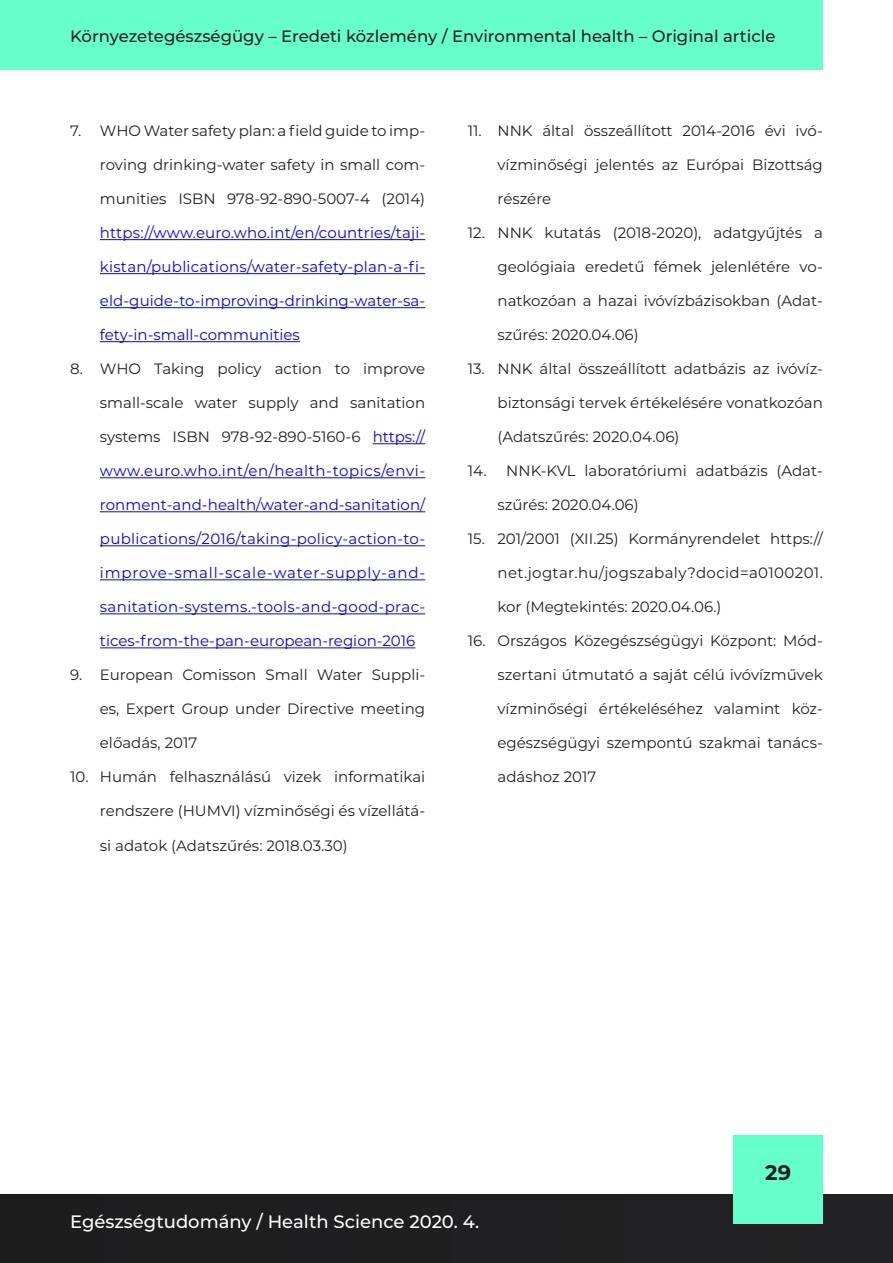
<style>
.page{position:relative;width:893px;height:1263px;background:#fff}
.page>*{position:absolute;margin:0;border:0;box-sizing:border-box;transform-origin:0 0}
.t1{font:700 21px "Montserrat";color:#231f20}
.t2{font:500 18px "Montserrat";color:#fff}
.t3{font:500 16.5px "Montserrat";color:#231f20}
.irodalomjegyzék{font:15px "Montserrat";color:#231f20}
.irodalomjegyzék-2{font:15px "Montserrat";letter-spacing:.015em;color:#00f}
.irodalomjegyzék-3{font:15px "Montserrat";letter-spacing:.025em;color:#231f20}
.irodalomjegyzék-4{font:15px "Montserrat";letter-spacing:.04em;color:#00f}
.irodalomjegyzék-5{font:15px "Montserrat";letter-spacing:.055em;color:#00f}
.s1{color:#00f}
</style>
<div class="page">
<div style="left:0;top:1195px;width:893px;height:68px;background:#1f1f20"></div>
<div style="left:0;top:1px;width:823px;height:69px;background:#6fc"></div>
<div style="left:733px;top:1135px;width:90px;height:89px;background:#6fc"></div>
<hr style="left:100px;top:239px;width:325px;height:1px;background:#00f">
<hr style="left:100px;top:273px;width:325px;height:1px;background:#00f">
<hr style="left:100px;top:307px;width:325px;height:1px;background:#00f">
<hr style="left:100px;top:341px;width:200px;height:1px;background:#00f">
<hr style="left:373px;top:443px;width:52px;height:1px;background:#00f">
<hr style="left:100px;top:477px;width:325px;height:1px;background:#00f">
<hr style="left:100px;top:511px;width:325px;height:1px;background:#00f">
<hr style="left:100px;top:545px;width:325px;height:1px;background:#00f">
<hr style="left:100px;top:579px;width:325px;height:1px;background:#00f">
<hr style="left:100px;top:613px;width:325px;height:1px;background:#00f">
<hr style="left:100px;top:647px;width:315px;height:1px;background:#00f">
<p class="t3" style="left:70px;top:25px;width:707px">Környezetegészségügy – Eredeti közlemény / Environmental health – Original article</p>
<p class="irodalomjegyzék" style="left:70px;top:120px;width:357px">7. WHO Water safety plan: a field guide to imp-</p>
<p class="irodalomjegyzék" style="left:100px;top:154px;width:327px">roving drinking-water safety in small com-</p>
<p class="irodalomjegyzék" style="left:100px;top:188px;width:327px">munities ISBN 978-92-890-5007-4 (2014)</p>
<p class="irodalomjegyzék-2" style="left:100px;top:222px;width:327px">https://www.euro.who.int/en/countries/taji-</p>
<p class="irodalomjegyzék-2" style="left:100px;top:256px;width:327px">kistan/publications/water-safety-plan-a-fi-</p>
<p class="irodalomjegyzék-2" style="left:100px;top:291px;width:327px">eld-guide-to-improving-drinking-water-sa-</p>
<p class="irodalomjegyzék-2" style="left:100px;top:325px;width:201px">fety-in-small-communities</p>
<p class="irodalomjegyzék" style="left:70px;top:359px;width:357px">8. WHO Taking policy action to improve</p>
<p class="irodalomjegyzék" style="left:100px;top:393px;width:327px">small-scale water supply and sanitation</p>
<p class="irodalomjegyzék" style="left:100px;top:427px;width:327px">systems ISBN 978-92-890-5160-6 <span class="s1">https://</span></p>
<p class="irodalomjegyzék-4" style="left:100px;top:461px;width:327px">www.euro.who.int/en/health-topics/envi-</p>
<p class="irodalomjegyzék-2" style="left:100px;top:495px;width:327px">ronment-and-health/water-and-sanitation/</p>
<p class="irodalomjegyzék-2" style="left:100px;top:529px;width:327px">publications/2016/taking-policy-action-to-</p>
<p class="irodalomjegyzék-5" style="left:100px;top:563px;width:327px">improve-small-scale-water-supply-and-</p>
<p class="irodalomjegyzék-2" style="left:100px;top:597px;width:327px">sanitation-systems.-tools-and-good-prac-</p>
<p class="irodalomjegyzék-2" style="left:100px;top:631px;width:317px">tices-from-the-pan-european-region-2016</p>
<p class="irodalomjegyzék" style="left:70px;top:665px;width:357px">9. European Comisson Small Water Suppli-</p>
<p class="irodalomjegyzék" style="left:100px;top:699px;width:327px">es, Expert Group under Directive meeting</p>
<p class="irodalomjegyzék" style="left:100px;top:733px;width:99px">előadás, 2017</p>
<p class="irodalomjegyzék" style="left:70px;top:767px;width:357px">10. Humán felhasználású vizek informatikai</p>
<p class="irodalomjegyzék" style="left:100px;top:801px;width:327px">rendszere (HUMVI) vízminőségi és vízellátá-</p>
<p class="irodalomjegyzék" style="left:100px;top:835px;width:249px">si adatok (Adatszűrés: 2018.03.30)</p>
<p class="irodalomjegyzék" style="left:468px;top:120px;width:357px">11. NNK által összeállított 2014-2016 évi ivó-</p>
<p class="irodalomjegyzék" style="left:497px;top:154px;width:327px">vízminőségi jelentés az Európai Bizottság</p>
<p class="irodalomjegyzék" style="left:497px;top:188px;width:55px">részére</p>
<p class="irodalomjegyzék" style="left:468px;top:222px;width:357px">12. NNK kutatás (2018-2020), adatgyűjtés a</p>
<p class="irodalomjegyzék" style="left:497px;top:256px;width:327px">geológiaia eredetű fémek jelenlétére vo-</p>
<p class="irodalomjegyzék" style="left:497px;top:291px;width:327px">natkozóan a hazai ivóvízbázisokban (Adat-</p>
<p class="irodalomjegyzék" style="left:497px;top:325px;width:143px">szűrés: 2020.04.06)</p>
<p class="irodalomjegyzék" style="left:468px;top:359px;width:357px">13. NNK által összeállított adatbázis az ivóvíz-</p>
<p class="irodalomjegyzék" style="left:497px;top:393px;width:327px">biztonsági tervek értékelésére vonatkozóan</p>
<p class="irodalomjegyzék" style="left:497px;top:427px;width:183px">(Adatszűrés: 2020.04.06)</p>
<p class="irodalomjegyzék" style="left:468px;top:461px;width:357px">14. NNK-KVL laboratóriumi adatbázis (Adat-</p>
<p class="irodalomjegyzék" style="left:497px;top:495px;width:143px">szűrés: 2020.04.06)</p>
<p class="irodalomjegyzék" style="left:468px;top:529px;width:357px">15. 201/2001 (XII.25) Kormányrendelet https://</p>
<p class="irodalomjegyzék-3" style="left:497px;top:563px;width:327px">net.jogtar.hu/jogszabaly?docid=a0100201.</p>
<p class="irodalomjegyzék" style="left:497px;top:597px;width:226px">kor (Megtekintés: 2020.04.06.)</p>
<p class="irodalomjegyzék" style="left:468px;top:631px;width:357px">16. Országos Közegészségügyi Központ: Mód-</p>
<p class="irodalomjegyzék" style="left:497px;top:665px;width:327px">szertani útmutató a saját célú ivóvízművek</p>
<p class="irodalomjegyzék" style="left:497px;top:699px;width:327px">vízminőségi értékeléséhez valamint köz-</p>
<p class="irodalomjegyzék" style="left:497px;top:733px;width:327px">egészségügyi szempontú szakmai tanács-</p>
<p class="irodalomjegyzék" style="left:497px;top:767px;width:100px">adáshoz 2017</p>
<h1 class="t1" style="left:765px;top:1157px;width:27px">29</h1>
<p class="t2" style="left:70px;top:1209px;width:410px">Egészségtudomány / Health Science 2020. 4.</p>
</div>
